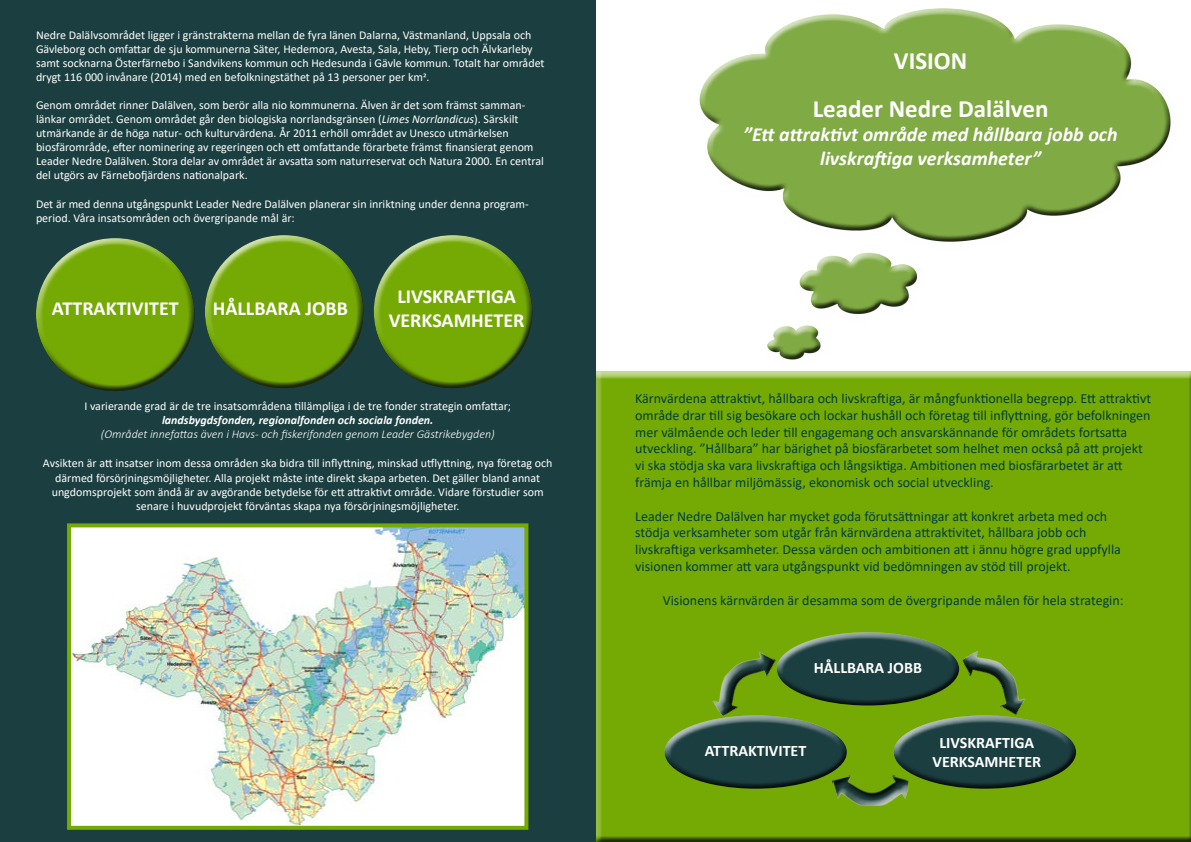
<style>
.page{position:relative;width:1191px;height:842px;background:#fff}
.page>*{position:absolute;margin:0;border:0;box-sizing:border-box;transform-origin:0 0}
.t1{font:700 25px/48px "Calibri";color:#fff;text-align:center}
.t2{font:italic 700 20px/24px "Calibri";color:#fff;text-align:center}
.t3{font:700 20px/24px "Calibri";color:#fff;text-align:center}
.t4{font:700 16px/19.2px "Calibri";color:#fff;text-align:center}
.t5{font:14px/16.8px "Calibri";color:#003e40}
.t6{font:12px/14px "Calibri";color:#fff}
.t7{font:italic 300 12px "Calibri";color:#fff}
.t8{font:italic 700 12px "Calibri";color:#fff}
.s1{font-style:italic}
</style>
<div class="page">
<div style="left:591px;top:367px;width:600px;height:475px;background:#000;opacity:.75"></div>
<div style="left:0;top:0;width:595px;height:842px;background:#1b3e40"></div>
<div style="left:693px;top:1px;width:474px;height:358px;background:#fff;opacity:.75"></div>
<div style="left:698px;top:28px;width:479px;height:338px;background:#000;opacity:.75"></div>
<div style="left:29px;top:231px;width:160px;height:122px;background:#fff;opacity:.75"></div>
<div style="left:38px;top:263px;width:164px;height:129px;background:#000;opacity:.75"></div>
<div style="left:197px;top:228px;width:161px;height:122px;background:#fff;opacity:.75"></div>
<div style="left:207px;top:260px;width:164px;height:128px;background:#000;opacity:.75"></div>
<div style="left:366px;top:228px;width:160px;height:122px;background:#fff;opacity:.75"></div>
<div style="left:376px;top:260px;width:163px;height:128px;background:#000;opacity:.75"></div>
<img style="left:72px;top:528px;width:451px;height:297px">
<div style="left:67px;top:523px;width:461px;height:307px;border:4px solid #75aa04"></div>
<div style="left:886px;top:708px;width:193px;height:56px;background:#fff;opacity:.75"></div>
<div style="left:890px;top:738px;width:193px;height:51px;background:#000;opacity:.75"></div>
<div style="left:769px;top:625px;width:193px;height:56px;background:#fff;opacity:.75"></div>
<div style="left:773px;top:655px;width:193px;height:51px;background:#000;opacity:.75"></div>
<div style="left:657px;top:708px;width:192px;height:56px;background:#fff;opacity:.75"></div>
<div style="left:661px;top:738px;width:193px;height:51px;background:#000;opacity:.75"></div>
<svg style="left:694px;top:636px;width:91px;height:89px;background:#6c991c"></svg>
<svg style="left:952px;top:632px;width:88px;height:93px;background:#6a971a"></svg>
<svg style="left:824px;top:774px;width:91px;height:39px;background:#638d1c"></svg>
<p class="t6" style="left:36px;top:28px;width:510px">Nedre Dalälvsområdet ligger i gränstrakterna mellan de fyra länen Dalarna, Västmanland, Uppsala och Gävleborg och omfattar de sju kommunerna Säter, Hedemora, Avesta, Sala, Heby, Tierp och Älvkarleby samt socknarna Österfärnebo i Sandvikens kommun och Hedesunda i Gävle kommun. Totalt har området drygt 116 000 invånare (2014) med en befolkningstäthet på 13 personer per km2.</p>
<p class="t6" style="left:36px;top:98px;width:509px">Genom området rinner Dalälven, som berör alla nio kommunerna. Älven är det som främst samman&shy;länkar området. Genom området går den biologiska norrlandsgränsen (<span class="s1">Limes Norrlandicus</span>). Särskilt utmärkande är de höga natur- och kulturvärdena. År 2011 erhöll området av Unesco utmärkelsen biosfärområde, efter nominering av regeringen och ett omfattande förarbete främst finansierat genom Leader Nedre Dalälven. Stora delar av området är avsatta som naturreservat och Natura 2000. En central del utgörs av Färnebofjärdens nationalpark.</p>
<p class="t6" style="left:36px;top:196px;width:494px;line-height:14.4px">Det är med denna utgångspunkt Leader Nedre Dalälven planerar sin inriktning under denna program&shy;period. Våra insatsområden och övergripande mål är:</p>
<h2 class="t3" style="left:52px;top:297px;width:128px">ATTRAKTIVITET</h2>
<h2 class="t3" style="left:213px;top:296px;width:137px">HÅLLBARA JOBB</h2>
<h2 class="t3" style="left:389px;top:284px;width:137px">LIVSKRAFTIGA<br>VERKSAMHETER</h2>
<p class="t6" style="left:84px;top:398px;width:428px">I varierande grad är de tre insatsområdena tillämpliga i de tre fonder strategin omfattar;</p>
<p class="t8" style="left:162px;top:411px;width:273px">landsbygdsfonden, regionalfonden och sociala fonden.</p>
<p class="t7" style="left:101px;top:427px;width:395px">(Området innefattas även i Havs- och fiskerifonden genom Leader Gästrikebygden)</p>
<p class="t6" style="left:43px;top:456px;width:511px;line-height:14.4px;text-align:center">Avsikten är att insatser inom dessa områden ska bidra till inflyttning, minskad utflyttning, nya företag och därmed försörjningsmöjligheter. Alla projekt måste inte direkt skapa arbeten. Det gäller bland annat ungdomsprojekt som ändå är av avgörande betydelse för ett attraktivt område. Vidare förstudier som senare i huvudprojekt förväntas skapa nya försörjningsmöjligheter.</p>
<h1 class="t1" style="left:812px;top:36px;width:237px">VISION<br>Leader Nedre Dalälven</h1>
<h2 class="t2" style="left:743px;top:122px;width:376px">”Ett attraktivt område med hållbara jobb och livskraftiga verksamheter”</h2>
<p class="t5" style="left:635px;top:389px;width:517px">Kärnvärdena attraktivt, hållbara och livskraftiga, är mångfunktionella begrepp. Ett attraktivt område drar till sig besökare och lockar hushåll och företag till inflyttning, gör befolkningen mer välmående och leder till engagemang och ansvarskännande för områdets fortsatta utveckling. ”Hållbara” har bärighet på biosfärarbetet som helhet men också på att projekt vi ska stödja ska vara livskraftiga och långsiktiga. Ambitionen med biosfärarbetet är att främja en hållbar miljömässig, ekonomisk och social utveckling.</p>
<p class="t5" style="left:635px;top:507px;width:487px">Leader Nedre Dalälven har mycket goda förutsättningar att konkret arbeta med och stödja verksamheter som utgår från kärnvärdena attraktivitet, hållbara jobb och livskraftiga verksamheter. Dessa värden och ambitionen att i ännu högre grad uppfylla visionen kommer att vara utgångspunkt vid bedömningen av stöd till projekt.</p>
<p class="t5" style="left:663px;top:591px;width:462px">Visionens kärnvärden är desamma som de övergripande målen för hela strategin:</p>
<h3 class="t4" style="left:813px;top:657px;width:110px">HÅLLBARA JOBB</h3>
<h3 class="t4" style="left:705px;top:741px;width:103px">ATTRAKTIVITET</h3>
<h3 class="t4" style="left:932px;top:733px;width:110px">LIVSKRAFTIGA<br>VERKSAMHETER</h3>
</div>
